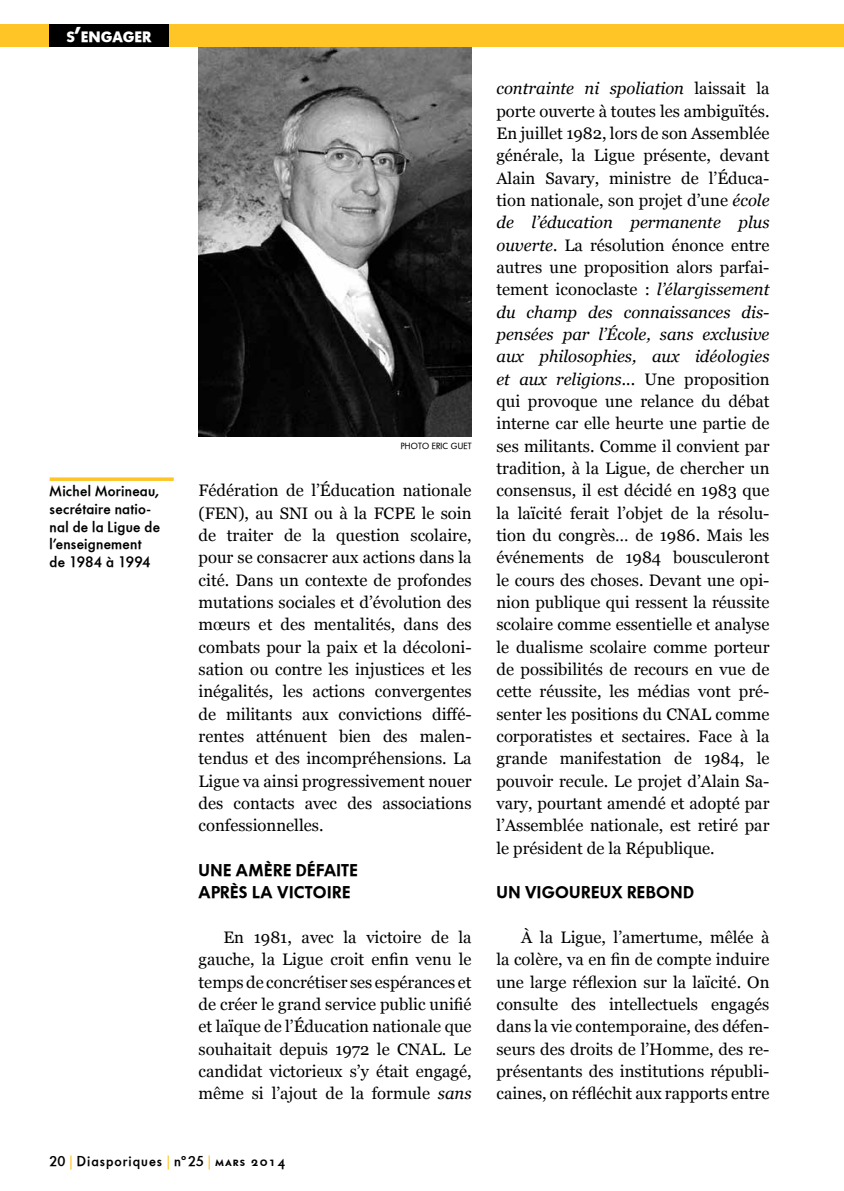
<style>
.page{position:relative;width:844px;height:1191px;background:#fff}
.page>*{position:absolute;margin:0;border:0;box-sizing:border-box;transform-origin:0 0}
.t1{font:16.62px/22.4px "Georgia";color:#000;text-align:justify}
.t2{font:16.62px/22.4px "Futura Serie BQ Demi Bold SC";letter-spacing:.025em;color:#000}
.t3{font:14.88px/17.8px "Futura Serie BQ Medium";letter-spacing:.015em;color:#000}
.t4{font:14.7px "Futura Serie BQ Bold";color:#fff}
.t5{font:14px "Futura Serie BQ Medium";letter-spacing:.07em;color:#000}
.t6{font:8.75px "Futura Serie BQ Book";letter-spacing:.02em;color:#000}
.s1{font-size:21px}
.s2{font-style:italic}
.s3{font-family:"Futura Serie BQ Book";color:#ffc425}
.s4{font-family:"Futura Serie BQ Medium SC"}
</style>
<div class="page">
<div style="left:0;top:25px;width:843px;height:22px;background:#ffc425"></div>
<svg style="left:843px;top:25px;width:1px;height:22px"></svg>
<div style="left:50px;top:25px;width:119px;height:22px;background:#000"></div>
<svg style="left:50px;top:477px;width:124px;height:4px"></svg>
<img style="left:198px;top:47px;width:273px;height:389px">
<p class="t4" style="left:67px;top:27px;width:86px">S<span class="s1">’</span>ENGAGER</p>
<p class="t3" style="left:50px;top:482px;width:112px">Michel Morineau, secrétaire natio&shy;nal de la Ligue de l’enseignement de 1984 à 1994</p>
<p class="t6" style="left:401px;top:440px;width:72px">PHOTO ERIC GUET</p>
<p class="t1" style="left:198px;top:479px;width:274px">Fédération de l’Éducation nationale (FEN), au SNI ou à la FCPE le soin de traiter de la question scolaire, pour se consacrer aux actions dans la cité. Dans un contexte de profondes mutations sociales et d’évolution des mœurs et des mentalités, dans des combats pour la paix et la décoloni&shy;sation ou contre les injustices et les inégalités, les actions convergentes de militants aux convictions diffé&shy;rentes atténuent bien des malen&shy;tendus et des incompréhensions. La Ligue va ainsi progressivement nouer des contacts avec des associations confessionnelles.</p>
<p class="t2" style="left:198px;top:859px;width:161px">UNE AMÈRE DÉFAITE<br>APRÈS LA VICTOIRE</p>
<p class="t1" style="left:198px;top:926px;width:274px;text-indent:25px">En 1981, avec la victoire de la gauche, la Ligue croit enfin venu le temps de concrétiser ses espérances et de créer le grand service public unifié et laïque de l’éducation nationale que souhaitait depuis 1972 le CNAL. Le candidat victorieux s’y était engagé, même si l’ajout de la formule <span class="s2">sans</span></p>
<p class="t5" style="left:50px;top:1153px;width:237px">20 <span class="s3">|</span> Diasporiques <span class="s3">|</span> nº25 <span class="s3">|</span> <span class="s4">mars 2014</span></p>
<p class="t1" style="left:496px;top:77px;width:274px"><span class="s2">contrainte ni spoliation</span> laissait la porte ouverte à toutes les ambiguïtés.<br>En juillet 1982, lors de son Assemblée générale, la Ligue présente, devant Alain Savary, ministre de l’Éduca&shy;tion nationale, son projet d’une <span class="s2">école de l’éducation permanente plus ouverte.</span> La résolution énonce entre autres une proposition alors parfai&shy;tement iconoclaste : <span class="s2">l’élargissement du champ des connaissances dis&shy;pensées par l’École, sans exclusive aux philosophies, aux idéologies et aux religions..</span>. Une proposition qui provoque une relance du débat interne car elle heurte une partie de ses militants. Comme il convient par tradition, à la Ligue, de chercher un consensus, il est décidé en 1983 que la laïcité ferait l’objet de la résolu&shy;tion du congrès… de 1986. Mais les événements de 1984 bousculeront le cours des choses. Devant une opi&shy;nion publique qui ressent la réussite scolaire comme essentielle et analyse le dualisme scolaire comme porteur de possibilités de recours en vue de cette réussite, les médias vont pré&shy;senter les positions du CNAL comme corporatistes et sectaires. Face à la grande manifestation de 1984, le pouvoir recule. Le projet d’Alain Sa&shy;vary, pourtant amendé et adopté par l’Assemblée nationale, est retiré par le président de la République.</p>
<p class="t2" style="left:496px;top:881px;width:199px">UN VIGOUREUX REBOND</p>
<p class="t1" style="left:496px;top:926px;width:274px;text-indent:25px">À la Ligue, l’amertume, mêlée à la colère, va en fin de compte induire une large réflexion sur la laïcité. On consulte des intellectuels engagés dans la vie contemporaine, des défen&shy;seurs des droits de l’Homme, des re&shy;présentants des institutions républi&shy;caines, on réfléchit aux rapports entre</p>
</div>
